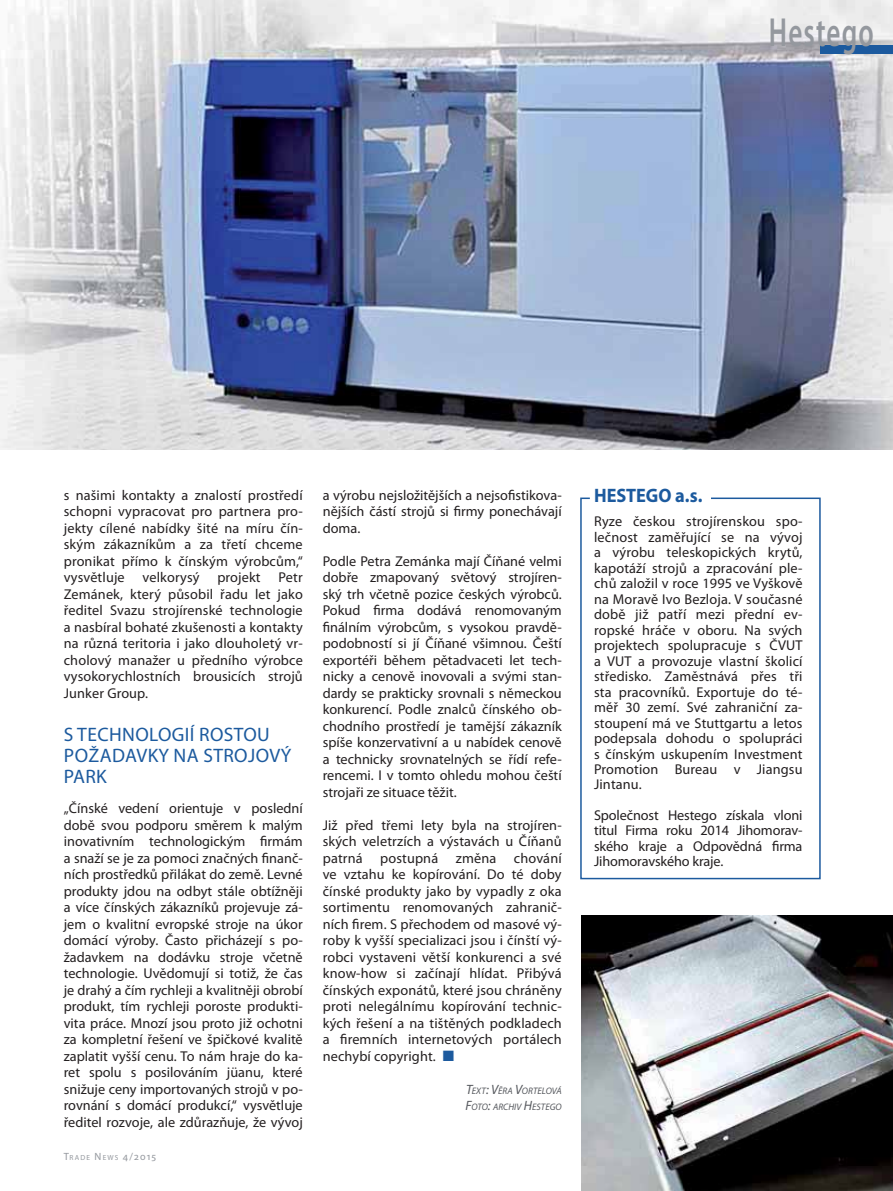
<style>
.page{position:relative;width:893px;height:1191px;background:#fff}
.page>*{position:absolute;margin:0;border:0;box-sizing:border-box;transform-origin:0 0}
.t1{font:600 40.8px "Myriad Pro";letter-spacing:.045em;color:#94989e;scale:.67 1}
.t2{font:19.5px/21px "Myriad Pro";letter-spacing:.02em;color:#1c5a9e}
.t3{font:700 19.5px "Myriad Pro";letter-spacing:-.005em;color:#1c5a9e;scale:.94 1}
.t4{font:14.25px/16.5px "Myriad Pro";color:#231f20;text-align:justify}
.t5{font:italic 9.45px/16.5px "Myriad Pro";letter-spacing:.005em;color:#55585d}
.t6{font:7.35px "Myriad Pro";letter-spacing:.165em;color:#94989e}
.s1{font-size:10.5px}
.s2{font-size:13.5px}
</style>
<div class="page">
<img style="left:582px;top:915px;width:311px;height:275px">
<img style="left:0;top:0;width:893px;height:450px">
<div style="left:580px;top:497px;width:241px;height:382px;border:2px solid #1c5a9e"></div>
<div style="left:590px;top:490px;width:121px;height:12px;background:#fff"></div>
<div style="left:821px;top:45px;width:72px;height:9px;background:#1c5a9e"></div>
<h1 class="t1" style="left:769px;top:16px;width:158px">Hestego</h1>
<p class="t4" style="left:64px;top:488px;width:241px">s našimi kontakty a znalostí prostředí schopni vypracovat pro partnera pro&shy;jekty cílené nabídky šité na míru čín&shy;ským zákazníkům a za třetí chceme pronikat přímo k čínským výrobcům,“ vysvětluje</p>
<p class="t4" style="left:143px;top:570px;width:58px">velkorysý</p>
<p class="t4" style="left:217px;top:570px;width:45px">projekt</p>
<p class="t4" style="left:64px;top:570px;width:241px;text-indent:215px">Petr Zemánek, který působil řadu let jako ředitel Svazu strojírenské technologie a nasbíral bohaté zkušenosti a kontakty na různá teritoria i jako dlouholetý vr&shy;cholový manažer u předního výrobce vysokorychlostních brousicích strojů Junker Group.</p>
<h2 class="t2" style="left:64px;top:726px;width:229px">S TECHNOLOGIÍ ROSTOU<br>POŽADAVKY NA STROJOVÝ<br>PARK</h2>
<p class="t4" style="left:64px;top:801px;width:241px">„Čínské vedení orientuje v poslední době svou podporu směrem k malým inovativním technologickým firmám a snaží se je za pomoci značných finanč&shy;ních prostředků přilákat do země. Levné produkty jdou na odbyt stále obtížněji a více čínských zákazníků projevuje zá&shy;jem o kvalitní evropské stroje na úkor domácí výroby. Často přicházejí s po&shy;žadavkem na dodávku stroje včetně technologie. Uvědomují si totiž, že čas je drahý a čím rychleji a kvalitněji obrobí produkt, tím rychleji poroste produkti&shy;vita práce. Mnozí jsou proto již ochotni za kompletní řešení ve špičkové kvalitě zaplatit vyšší cenu. To nám hraje do ka&shy;ret spolu s posilováním jüanu, které snižuje ceny importovaných strojů v po&shy;rovnání s domácí produkcí,“ vysvětluje ředitel rozvoje, ale zdůrazňuje, že vývoj</p>
<p class="t6" style="left:64px;top:1153px;width:94px"><span class="s1">T</span>RADE <span class="s1">N</span>EWS <span class="s1">4/2015</span></p>
<p class="t4" style="left:323px;top:488px;width:240px">a výrobu nejsložitějších a nejsofistikova&shy;nějších částí strojů si firmy ponechávají doma.</p>
<p class="t4" style="left:323px;top:554px;width:241px">Podle Petra Zemánka mají Číňané velmi dobře zmapovaný světový strojíren&shy;ský trh včetně pozice českých výrobců.<br>Pokud firma dodává renomovaným finálním výrobcům, s vysokou pravdě&shy;podobností si jí Číňané všimnou. Čeští exportéři během pětadvaceti let tech&shy;nicky a cenově inovovali a svými stan&shy;dardy se prakticky srovnali s německou konkurencí. Podle znalců čínského ob&shy;chodního prostředí je tamější zákazník spíše konzervativní a u nabídek cenově a technicky srovnatelných se řídí refe&shy;rencemi. I v tomto ohledu mohou čeští strojaři ze situace těžit.</p>
<p class="t4" style="left:323px;top:818px;width:241px">Již před třemi lety byla na strojíren&shy;ských veletrzích a výstavách u Číňanů patrná postupná změna chování ve vztahu ke kopírování. Do té doby čínské produkty jako by vypadly z oka sortimentu renomovaných zahranič&shy;ních firem. S přechodem od masové vý&shy;roby k vyšší specializaci jsou i čínští vý&shy;robci vystaveni větší konkurenci a své know-how si začínají hlídat. Přibývá čínských exponátů, které jsou chráněny proti nelegálnímu kopírování technic&shy;kých řešení a na tištěných podkladech a firemních internetových portálech nechybí copyright.</p>
<p class="t5" style="left:465px;top:1082px;width:98px"><span class="s2">T</span>EXT<span class="s2">: V</span>ĚRA <span class="s2">V</span>ORTELOVÁ<br><span class="s2">F</span>OTO<span class="s2">:</span> ARCHIV <span class="s2">H</span>ESTEGO</p>
<h2 class="t3" style="left:594px;top:488px;width:117px">HESTEGO a.s.</h2>
<p class="t4" style="left:594px;top:515px;width:210px;line-height:15.5px">Ryze českou strojírenskou spo&shy;lečnost zaměřující se na vývoj a výrobu teleskopických krytů, kapotáží strojů a zpracování ple&shy;chů založil v roce 1995 ve Vyškově na Moravě Ivo Bezloja. V současné době již patří mezi přední ev&shy;ropské hráče v oboru. Na svých projektech spolupracuje s ČVUT a VUT a provozuje vlastní školicí středisko. Zaměstnává přes tři sta pracovníků. Exportuje do té&shy;měř 30 zemí. Své zahraniční za&shy;stoupení má ve Stuttgartu a letos podepsala dohodu o spolupráci s čínským uskupením Investment Promotion Bureau v Jiangsu Jintanu.</p>
<p class="t4" style="left:594px;top:809px;width:210px;line-height:15.5px">Společnost Hestego získala vloni titul Firma roku 2014 Jiho morav&shy;ského kraje a Odpovědná firma Jihomoravského kraje.</p>
</div>
